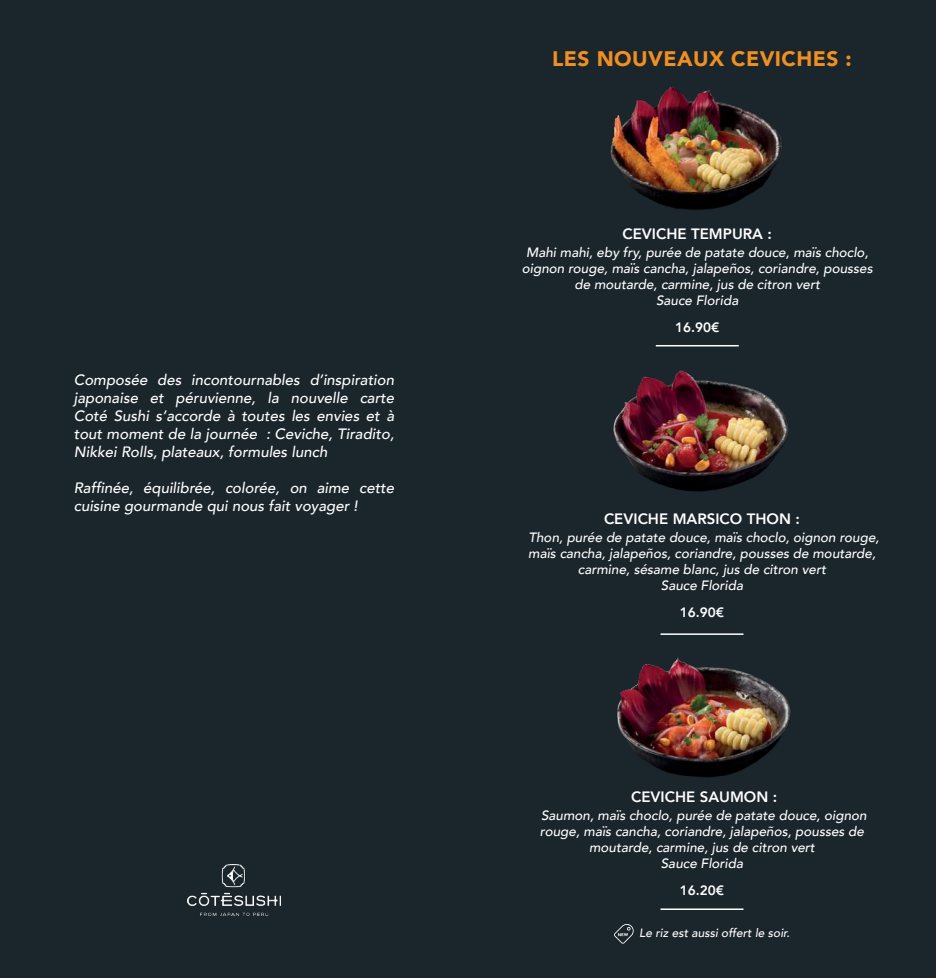
<style>
.page{position:relative;width:936px;height:978px;background:#fff}
.page>*{position:absolute;margin:0;border:0;box-sizing:border-box;transform-origin:0 0}
.t1{font:900 21px "Avenir";letter-spacing:.02em;color:#f08f22}
.t2{font:italic 500 15px/18px "Avenir";color:#fff;text-align:justify}
.t3{font:800 15px "Avenir";color:#fff}
.t4{font:italic 500 13.5px/16.2px "Avenir";color:#fff;text-align:center}
.t5{font:800 13.5px "Avenir";color:#fff}
.t6{font:italic 500 12px "Avenir";color:#fff}
</style>
<div class="page">
<div style="left:0;top:0;width:935px;height:978px;background:#1b252c"></div>
<img style="left:187px;top:864px;width:93px;height:52px">
<svg style="left:614px;top:924px;width:19px;height:20px"></svg>
<img style="left:610px;top:86px;width:172px;height:124px">
<img style="left:613px;top:345px;width:176px;height:147px">
<img style="left:617px;top:633px;width:174px;height:145px">
<hr style="left:655px;top:345px;width:83px;height:1px;background:#fff">
<hr style="left:660px;top:633px;width:83px;height:2px;background:#fff">
<hr style="left:660px;top:908px;width:83px;height:2px;background:#fff">
<p class="t2" style="left:74px;top:371px;width:322px">Composée des incontournables d’inspiration japonaise et péruvienne, la nouvelle carte Coté Sushi s’accorde à toutes les envies et à tout moment de la journée : Ceviche, Tiradito, Nikkei Rolls, plateaux, formules lunch</p>
<p class="t2" style="left:74px;top:479px;width:322px">Raffinée, équilibrée, colorée, on aime cette cuisine gourmande qui nous fait voyager !</p>
<h1 class="t1" style="left:552px;top:40px;width:301px">LES NOUVEAUX CEVICHES :</h1>
<p class="t3" style="left:622px;top:222px;width:151px">CEVICHE TEMPURA :</p>
<p class="t4" style="left:521px;top:244px;width:352px">Mahi mahi, eby fry, purée de patate douce, maïs choclo, oignon rouge, maïs cancha, jalapeños, coriandre, pousses de moutarde, carmine, jus de citron vert<br>Sauce Florida</p>
<p class="t5" style="left:675px;top:317px;width:46px">16.90€</p>
<p class="t3" style="left:604px;top:507px;width:197px">CEVICHE MARSICO THON :</p>
<p class="t4" style="left:528px;top:529px;width:352px">Thon, purée de patate douce, maïs choclo, oignon rouge, maïs cancha, jalapeños, coriandre, pousses de moutarde, carmine, sésame blanc, jus de citron vert<br>Sauce Florida</p>
<p class="t5" style="left:679px;top:602px;width:46px">16.90€</p>
<p class="t3" style="left:631px;top:785px;width:148px">CEVICHE SAUMON :</p>
<p class="t4" style="left:540px;top:807px;width:328px">Saumon, maïs choclo, purée de patate douce, oignon rouge, maïs cancha, coriandre, jalapeños, pousses de moutarde, carmine, jus de citron vert<br>Sauce Florida</p>
<p class="t5" style="left:679px;top:880px;width:46px">16.20€</p>
<p class="t6" style="left:639px;top:925px;width:152px">Le riz est aussi offert le soir.</p>
</div>
